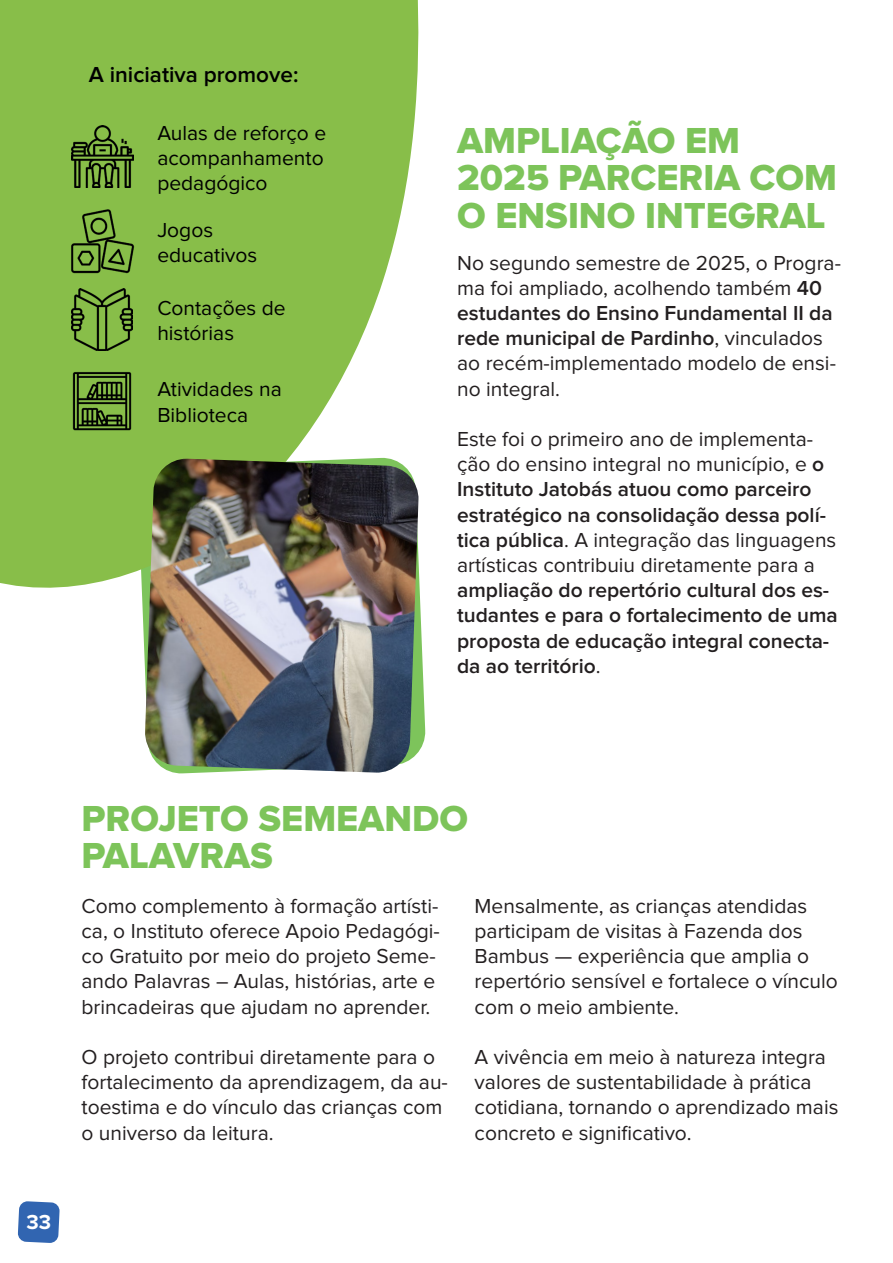
<style>
.page{position:relative;width:893px;height:1263px;background:#fff}
.page>*{position:absolute;margin:0;border:0;box-sizing:border-box;transform-origin:0 0}
.titulos{font:37.5px/37.5px "Proxima Nova A Extrabld";color:#7dc45a}
.t1{font:600 22.5px "Proxima Nova";color:#000}
.t2{font:21px/25.2px "Proxima Nova";color:#231f20}
.t3{font:600 21px/25.2px "Proxima Nova";color:#231f20}
.t4{font:21px/25.2px "Proxima Nova";color:#000}
.t5{font:700 21px "Proxima Nova";color:#fff}
.s1{font-weight:600}
.s2{font-weight:400}
</style>
<div class="page">
<svg style="left:18px;top:1201px;width:42px;height:42px;background:#4675b9"></svg>
<svg style="left:142px;top:607px;width:284px;height:167px"></svg>
<svg style="left:0;top:0;width:421px;height:607px;background:#94c45c"></svg>
<img style="left:71px;top:126px;width:62px;height:62px">
<img style="left:69px;top:208px;width:66px;height:66px">
<img style="left:71px;top:288px;width:61px;height:62px">
<img style="left:72px;top:370px;width:61px;height:61px">
<img style="left:144px;top:459px;width:275px;height:314px">
<p class="t1" style="left:89px;top:61px;width:211px">A iniciativa promove:</p>
<p class="t4" style="left:157px;top:121px;width:170px;text-align:justify">Aulas de reforço e acompanhamento pedagógico</p>
<p class="t4" style="left:157px;top:218px;width:101px">Jogos educativos</p>
<p class="t4" style="left:157px;top:296px;width:130px">Contações de histórias</p>
<p class="t4" style="left:157px;top:378px;width:126px">Atividades na<br>Biblioteca</p>
<p class="titulos" style="left:457px;top:121px;width:381px">AMPLIAÇÃO EM<br>2025 PARCERIA COM<br>O ENSINO INTEGRAL</p>
<p class="t2" style="left:457px;top:251px;width:385px">No segundo semestre de 2025, o Progra&shy;ma foi ampliado, acolhendo também <span class="s1">40 estudantes do Ensino Fundamental II da rede municipal de Pardinho</span>, vinculados ao recém-implementado modelo de ensi&shy;no integral.</p>
<p class="t3" style="left:457px;top:427px;width:382px"><span class="s2">Este foi o primeiro ano de implementa&shy;ção do ensino integral no município, e</span> o Instituto Jatobás atuou como parceiro estratégico na consolidação dessa polí&shy;tica pública<span class="s2">. A integração das linguagens artísticas contribuiu diretamente para a </span>ampliação do repertório cultural dos es&shy;tudantes e para o fortalecimento de uma proposta de educação integral conecta&shy;da ao território<span class="s2">.</span></p>
<p class="t5" style="left:26px;top:1210px;width:26px">33</p>
<p class="titulos" style="left:81px;top:799px;width:388px">PROJETO SEMEANDO<br>PALAVRAS</p>
<p class="t2" style="left:81px;top:894px;width:360px">Como complemento à formação artísti&shy;ca, o Instituto oferece Apoio Pedagógi&shy;co Gratuito por meio do projeto Seme&shy;ando Palavras – Aulas, histórias, arte e brincadeiras que ajudam no aprender.</p>
<p class="t2" style="left:81px;top:1045px;width:368px">O projeto contribui diretamente para o fortalecimento da aprendizagem, da au&shy;toestima e do vínculo das crianças com o universo da leitura.</p>
<p class="t2" style="left:475px;top:894px;width:365px">Mensalmente, as crianças atendidas participam de visitas à Fazenda dos Bambus — experiência que amplia o repertório sensível e fortalece o vínculo com o meio ambiente.</p>
<p class="t2" style="left:475px;top:1045px;width:365px">A vivência em meio à natureza integra valores de sustentabilidade à prática cotidiana, tornando o aprendizado mais concreto e significativo.</p>
</div>
